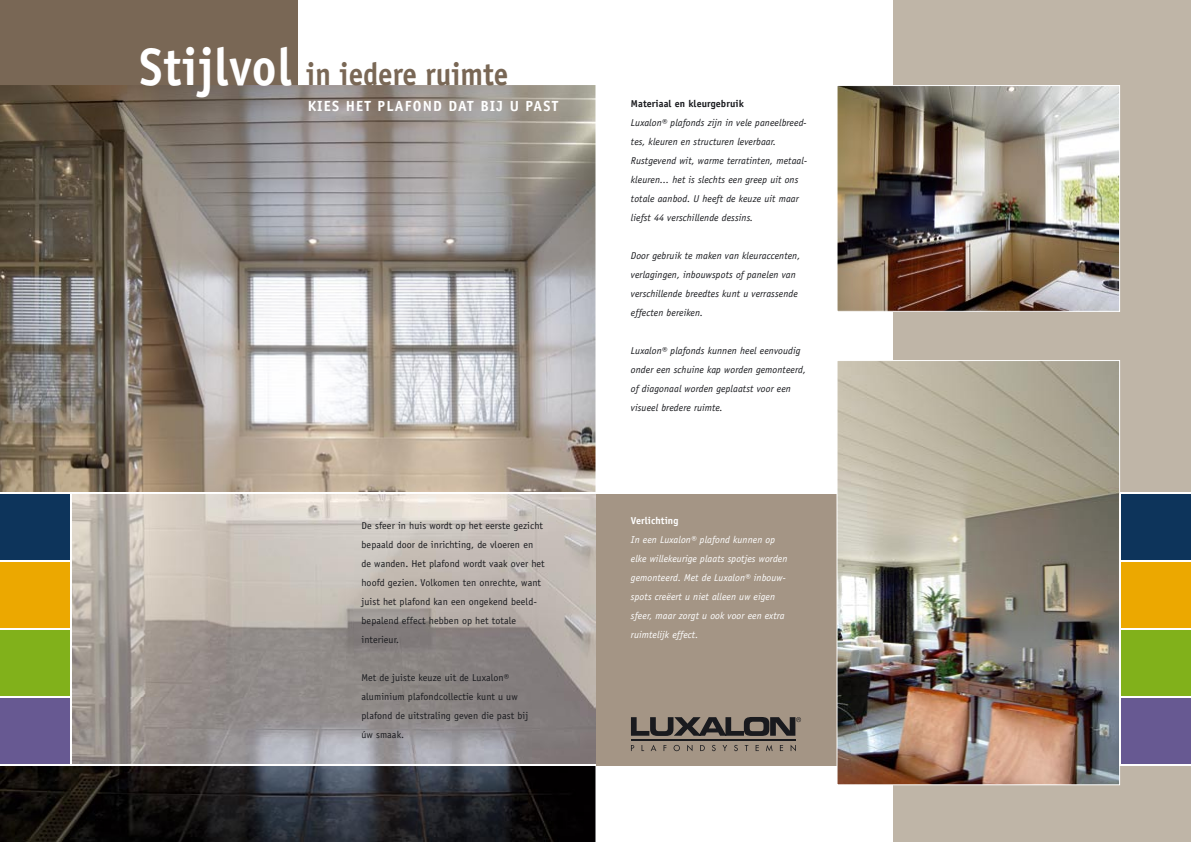
<style>
.page{position:relative;width:1191px;height:842px;background:#fff}
.page>*{position:absolute;margin:0;border:0;box-sizing:border-box;transform-origin:0 0}
.t1{font:700 31.9px "Officina Sans";color:#796755;scale:.91 1}
.t2{font:700 14.7px "Officina Sans";letter-spacing:.08em;color:#fff}
.t3{font:italic 10px/19px "Officina Sans";letter-spacing:.01em;color:#191a1e}
.t4{font:10px/19px "Officina Sans";letter-spacing:.01em;color:#191a1e}
.t5{font:italic 10px/19px "Officina Sans";letter-spacing:.01em;color:#fff}
.t6{font:700 10px "Officina Sans";letter-spacing:.01em;color:#191a1e}
.t7{font:700 10px "Officina Sans";letter-spacing:.01em;color:#fff}
.s1{font-size:52.8px;color:#fff}
</style>
<div class="page">
<div style="left:0;top:0;width:298px;height:842px;background:#796755"></div>
<div style="left:893px;top:0;width:298px;height:842px;background:#bfb5a7"></div>
<div style="left:595px;top:493px;width:298px;height:272px;background:#a49585"></div>
<img style="left:0;top:85px;width:595px;height:757px">
<svg style="left:631px;top:745px;width:165px;height:6px"></svg>
<svg style="left:631px;top:717px;width:170px;height:19px"></svg>
<hr style="left:631px;top:739px;width:165px;height:1px;background:#191a1e">
<img style="left:71px;top:494px;width:524px;height:271px">
<img style="left:836px;top:360px;width:284px;height:425px">
<div style="left:0;top:697px;width:71px;height:68px;background:#675992"></div>
<div style="left:0;top:629px;width:71px;height:68px;background:#81b11b"></div>
<div style="left:0;top:493px;width:71px;height:68px;background:#0d345b"></div>
<div style="left:0;top:562px;width:70px;height:67px;background:#eca800"></div>
<hr style="left:0;top:493px;width:836px;height:1px;background:#fff">
<hr style="left:70px;top:493px;width:1px;height:272px;background:#fff">
<img style="left:837px;top:85px;width:283px;height:227px">
<hr style="left:0;top:765px;width:595px;height:1px;background:#fff">
<hr style="left:0;top:561px;width:71px;height:1px;background:#fff">
<hr style="left:0;top:629px;width:71px;height:1px;background:#fff">
<hr style="left:0;top:697px;width:71px;height:1px;background:#fff">
<div style="left:1120px;top:697px;width:71px;height:68px;background:#675992"></div>
<div style="left:1120px;top:629px;width:71px;height:68px;background:#81b11b"></div>
<div style="left:1120px;top:493px;width:71px;height:68px;background:#0d345b"></div>
<div style="left:1120px;top:562px;width:71px;height:67px;background:#eca800"></div>
<hr style="left:1119px;top:493px;width:1px;height:272px;background:#fff">
<hr style="left:1120px;top:561px;width:71px;height:1px;background:#fff">
<hr style="left:1120px;top:629px;width:71px;height:1px;background:#fff">
<hr style="left:1120px;top:697px;width:71px;height:1px;background:#fff">
<hr style="left:1120px;top:493px;width:71px;height:1px;background:#fff">
<hr style="left:1120px;top:765px;width:71px;height:1px;background:#fff">
<h1 class="t1" style="left:139px;top:54px;width:407px"><span class="s1">Stijlvol</span> in iedere ruimte</h1>
<h2 class="t2" style="left:308px;top:97px;width:252px">KIES HET PLAFOND DAT BIJ U PAST</h2>
<p class="t6" style="left:631px;top:97px;width:114px">Materiaal en kleurgebruik</p>
<p class="t3" style="left:631px;top:113px;width:178px">Luxalon® plafonds zijn in vele paneelbreed&shy;tes, kleuren en structuren leverbaar.<br>Rustgevend wit, warme terratinten, metaal&shy;kleuren... het is slechts een greep uit ons totale aanbod. U heeft de keuze uit maar liefst 44 verschillende dessins.</p>
<p class="t3" style="left:631px;top:246px;width:171px">Door gebruik te maken van kleur accenten, verlagingen, inbouwspots of panelen van verschillende breedtes kunt u verrassende effecten bereiken.</p>
<p class="t3" style="left:631px;top:341px;width:177px">Luxalon® plafonds kunnen heel eenvoudig onder een schuine kap worden gemonteerd, of diagonaal worden geplaatst voor een visueel bredere ruimte.</p>
<p class="t4" style="left:361px;top:516px;width:185px">De sfeer in huis wordt op het eerste gezicht bepaald door de inrichting, de vloeren en de wanden. Het plafond wordt vaak over het hoofd gezien. Volkomen ten onrechte, want juist het plafond kan een ongekend beeld&shy;bepalend effect hebben op het totale interieur.</p>
<p class="t4" style="left:361px;top:668px;width:168px">Met de juiste keuze uit de Luxalon® aluminium plafondcollectie kunt u uw plafond de uitstraling geven die past bij úw smaak.</p>
<p class="t7" style="left:631px;top:514px;width:49px">Verlichting</p>
<p class="t5" style="left:631px;top:530px;width:158px">In een Luxalon® plafond kunnen op elke willekeurige plaats spotjes worden gemonteerd. Met de Luxalon® inbouw&shy;spots creëert u niet alleen uw eigen sfeer, maar zorgt u ook voor een extra ruimtelijk effect.</p>
</div>
